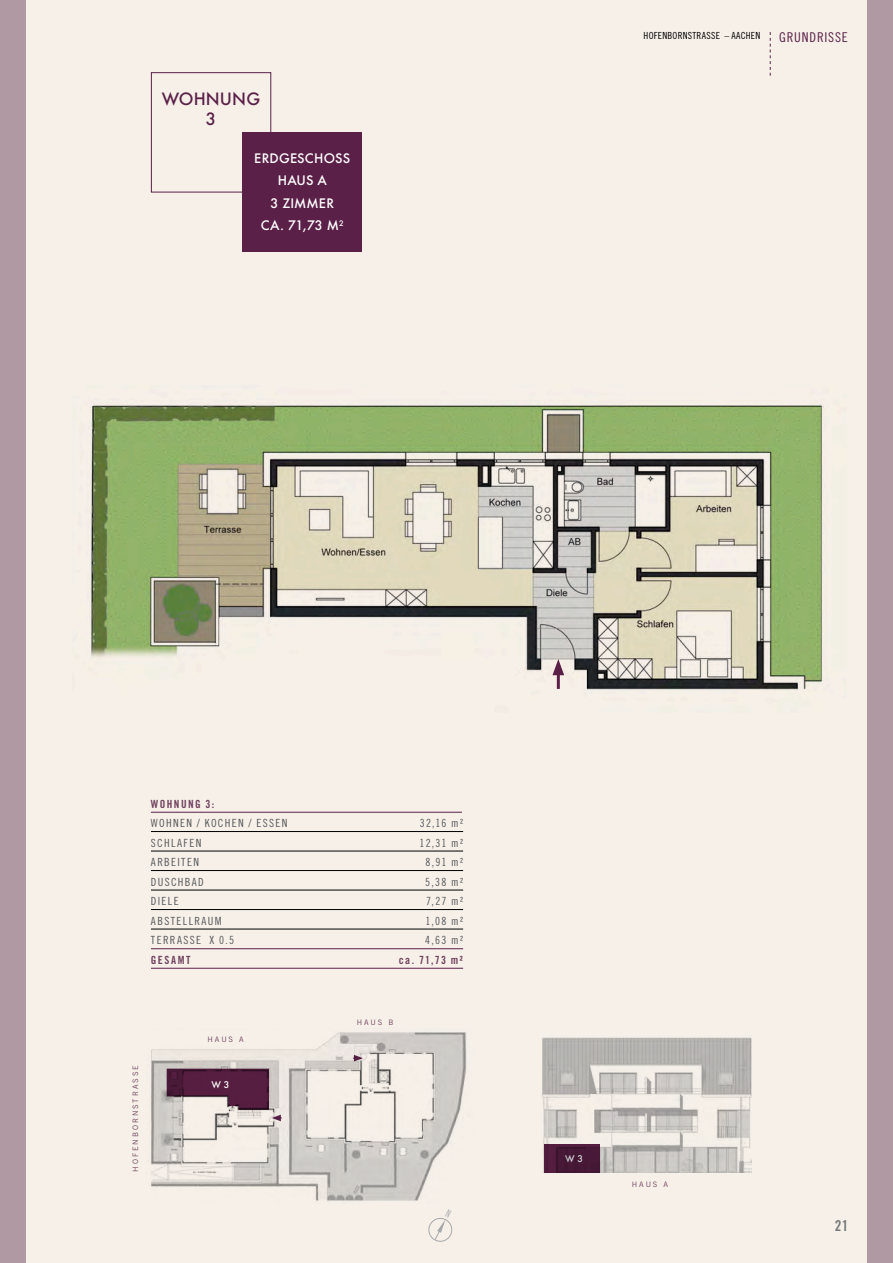
<style>
.page{position:relative;width:893px;height:1263px;background:#f6f0e9}
.page>*{position:absolute;margin:0;border:0;box-sizing:border-box;transform-origin:0 0}
.t1{font:500 16.5px "Futura";letter-spacing:.005em;color:#5a2048}
.t2{font:15px "Trade Gothic LT Std Bd Cn 20";color:#76787a}
.t3{font:13.5px "Trade Gothic LT Std Cn 18";letter-spacing:.06em;color:#5a2048}
.t4{font:500 12.75px "Futura";letter-spacing:.015em;color:#fff}
.t5{font:11.25px "Trade Gothic LT Std Cn 18";letter-spacing:.12em;color:#58585a}
.t6{font:11.25px "Trade Gothic LT Std Bd Cn 20";letter-spacing:.125em;color:#71435e}
.t7{font:9.75px "Trade Gothic LT Std Cn 18";letter-spacing:.025em;color:#000}
.t8{font:500 9px "Futura";color:#fff}
.t9{font:7.5px "Trade Gothic LT Std";letter-spacing:.26em;color:#71435e}
</style>
<div class="page">
<div style="left:867px;top:0;width:26px;height:1263px;background:#b199a4"></div>
<div style="left:0;top:0;width:26px;height:1263px;background:#b199a4"></div>
<hr style="left:151px;top:812px;width:311px;height:1px;background:#5a2048">
<hr style="left:151px;top:831px;width:312px;height:1px;background:#000">
<hr style="left:151px;top:851px;width:312px;height:1px;background:#000">
<hr style="left:151px;top:870px;width:312px;height:1px;background:#000">
<hr style="left:151px;top:890px;width:312px;height:1px;background:#000">
<hr style="left:151px;top:909px;width:312px;height:1px;background:#000">
<hr style="left:151px;top:929px;width:312px;height:1px;background:#000">
<hr style="left:151px;top:948px;width:312px;height:1px;background:#5a2048">
<hr style="left:151px;top:968px;width:312px;height:1px;background:#5a2048">
<img style="left:151px;top:1032px;width:316px;height:170px">
<svg style="left:167px;top:1069px;width:115px;height:52px"></svg>
<div style="left:151px;top:72px;width:120px;height:120px;border:1px solid #5a2048"></div>
<div style="left:242px;top:132px;width:119px;height:119px;background:#5a2048"></div>
<svg style="left:770px;top:32px;width:1px;height:44px"></svg>
<img style="left:90px;top:402px;width:734px;height:288px">
<img style="left:542px;top:1037px;width:209px;height:135px">
<svg style="left:428px;top:1218px;width:25px;height:24px"></svg>
<p class="t1" style="left:162px;top:87px;width:100px">WOHNUNG</p>
<p class="t1" style="left:206px;top:107px;width:12px">3</p>
<p class="t4" style="left:254px;top:149px;width:98px">ERDGESCHOSS</p>
<p class="t4" style="left:278px;top:172px;width:51px">HAUS A</p>
<p class="t4" style="left:271px;top:194px;width:65px">3 ZIMMER</p>
<p class="t4" style="left:261px;top:217px;width:84px">CA. 71,73 M<sup>2</sup></p>
<p class="t7" style="left:644px;top:30px;width:118px">HOFENBORNSTRASSE – AACHEN</p>
<p class="t3" style="left:779px;top:29px;width:70px">GRUNDRISSE</p>
<p class="t6" style="left:151px;top:797px;width:65px">WOHNUNG 3:</p>
<p class="t5" style="left:151px;top:816px;width:138px">WOHNEN / KOCHEN / ESSEN</p>
<p class="t5" style="left:420px;top:816px;width:45px">32,16 m²</p>
<p class="t5" style="left:151px;top:836px;width:52px">SCHLAFEN</p>
<p class="t5" style="left:420px;top:836px;width:45px">12,31 m²</p>
<p class="t5" style="left:151px;top:855px;width:50px">ARBEITEN</p>
<p class="t5" style="left:426px;top:855px;width:39px">8,91 m²</p>
<p class="t5" style="left:151px;top:875px;width:54px">DUSCHBAD</p>
<p class="t5" style="left:425px;top:875px;width:39px">5,38 m²</p>
<p class="t5" style="left:151px;top:894px;width:29px">DIELE</p>
<p class="t5" style="left:426px;top:894px;width:38px">7,27 m²</p>
<p class="t5" style="left:151px;top:914px;width:72px">ABSTELLRAUM</p>
<p class="t5" style="left:426px;top:914px;width:39px">1,08 m²</p>
<p class="t5" style="left:151px;top:933px;width:85px">TERRASSE X 0.5</p>
<p class="t5" style="left:425px;top:933px;width:39px">4,63 m²</p>
<p class="t6" style="left:151px;top:953px;width:41px">GESAMT</p>
<p class="t6" style="left:399px;top:953px;width:66px">ca. 71,73 m²</p>
<p class="t9" style="left:131px;top:1171px;width:108px;rotate:-90deg">HOFENBORNSTRASSE</p>
<p class="t9" style="left:208px;top:1035px;width:38px">HAUS A</p>
<p class="t8" style="left:211px;top:1079px;width:19px">W 3</p>
<p class="t9" style="left:357px;top:1017px;width:38px">HAUS B</p>
<p class="t8" style="left:565px;top:1152px;width:19px">W 3</p>
<p class="t9" style="left:632px;top:1179px;width:38px">HAUS A</p>
<p class="t2" style="left:835px;top:1217px;width:15px">21</p>
</div>
